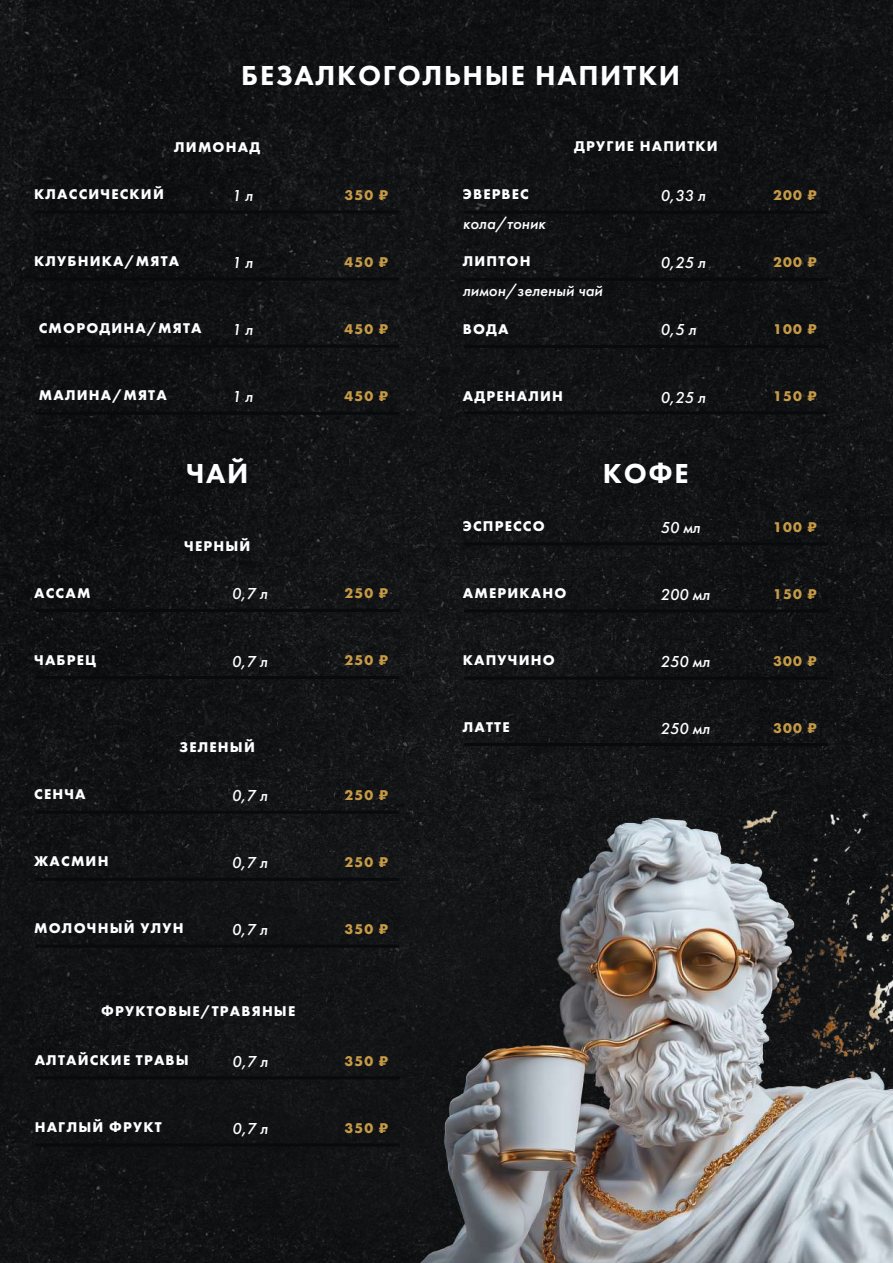
<style>
.page{position:relative;width:893px;height:1263px;background:#fff}
.page>*{position:absolute;margin:0;border:0;box-sizing:border-box;transform-origin:0 0}
.t1{font:800 28.5px "Futura PT";letter-spacing:.06em;color:#fff}
.t2{font:italic 500 16.5px "Futura PT";color:#fff}
.t3{font:700 14.7px "Futura PT";letter-spacing:.08em;color:#fff}
.t4{font:700 14.7px "Futura PT";letter-spacing:.08em;color:#c69a46}
</style>
<div class="page">
<img style="left:0;top:0;width:893px;height:1263px">
<hr style="left:35px;top:210px;width:364px;height:3px;background:#080b0e">
<hr style="left:35px;top:278px;width:364px;height:3px;background:#080b0e">
<hr style="left:35px;top:345px;width:364px;height:3px;background:#080b0e">
<hr style="left:35px;top:412px;width:364px;height:3px;background:#080b0e">
<hr style="left:464px;top:211px;width:364px;height:3px;background:#080b0e">
<hr style="left:464px;top:278px;width:364px;height:3px;background:#080b0e">
<hr style="left:464px;top:345px;width:364px;height:3px;background:#080b0e">
<hr style="left:464px;top:411px;width:364px;height:3px;background:#080b0e">
<hr style="left:464px;top:542px;width:364px;height:3px;background:#080b0e">
<hr style="left:464px;top:609px;width:364px;height:3px;background:#080b0e">
<hr style="left:464px;top:677px;width:364px;height:3px;background:#080b0e">
<hr style="left:35px;top:609px;width:364px;height:3px;background:#080b0e">
<hr style="left:35px;top:676px;width:364px;height:3px;background:#080b0e">
<hr style="left:35px;top:811px;width:364px;height:3px;background:#080b0e">
<hr style="left:35px;top:878px;width:364px;height:3px;background:#080b0e">
<hr style="left:36px;top:1076px;width:364px;height:3px;background:#080b0e">
<hr style="left:36px;top:1143px;width:364px;height:3px;background:#080b0e">
<hr style="left:35px;top:945px;width:364px;height:3px;background:#080b0e">
<img style="left:601px;top:686px;width:292px;height:36px">
<img style="left:420px;top:722px;width:473px;height:541px">
<h1 class="t1" style="left:241px;top:58px;width:440px">БЕЗАЛКОГОЛЬНЫЕ НАПИТКИ</h1>
<p class="t3" style="left:34px;top:185px;width:131px">КЛАССИЧЕСКИЙ</p>
<p class="t3" style="left:174px;top:138px;width:88px">ЛИМОНАД</p>
<p class="t2" style="left:232px;top:185px;width:22px">1 л</p>
<p class="t4" style="left:345px;top:185px;width:45px">350 ₶</p>
<p class="t3" style="left:463px;top:185px;width:68px">ЭВЕРВЕС</p>
<p class="t2" style="left:463px;top:214px;width:84px">кола/тоник</p>
<p class="t3" style="left:574px;top:136px;width:145px">ДРУГИЕ НАПИТКИ</p>
<p class="t2" style="left:660px;top:185px;width:47px">0,33 л</p>
<p class="t4" style="left:773px;top:186px;width:45px">200 ₶</p>
<p class="t3" style="left:34px;top:252px;width:147px">КЛУБНИКА/МЯТА</p>
<p class="t2" style="left:232px;top:252px;width:22px">1 л</p>
<p class="t4" style="left:345px;top:252px;width:45px">450 ₶</p>
<p class="t3" style="left:463px;top:252px;width:69px">ЛИПТОН</p>
<p class="t2" style="left:463px;top:281px;width:141px">лимон/зеленый чай</p>
<p class="t2" style="left:660px;top:253px;width:47px">0,25 л</p>
<p class="t4" style="left:773px;top:253px;width:45px">200 ₶</p>
<p class="t3" style="left:39px;top:319px;width:164px">СМОРОДИНА/МЯТА</p>
<p class="t2" style="left:232px;top:319px;width:22px">1 л</p>
<p class="t4" style="left:345px;top:319px;width:45px">450 ₶</p>
<p class="t3" style="left:463px;top:319px;width:47px">ВОДА</p>
<p class="t2" style="left:660px;top:320px;width:37px">0,5 л</p>
<p class="t4" style="left:773px;top:320px;width:45px">100 ₶</p>
<p class="t3" style="left:39px;top:386px;width:129px">МАЛИНА/МЯТА</p>
<p class="t2" style="left:232px;top:386px;width:22px">1 л</p>
<p class="t4" style="left:345px;top:387px;width:45px">450 ₶</p>
<p class="t3" style="left:463px;top:386px;width:102px">АДРЕНАЛИН</p>
<p class="t2" style="left:660px;top:387px;width:47px">0,25 л</p>
<p class="t4" style="left:773px;top:387px;width:45px">150 ₶</p>
<h1 class="t1" style="left:186px;top:455px;width:64px">ЧАЙ</h1>
<h1 class="t1" style="left:603px;top:455px;width:87px">КОФЕ</h1>
<p class="t3" style="left:34px;top:583px;width:58px">АССАМ</p>
<p class="t3" style="left:184px;top:536px;width:68px">ЧЕРНЫЙ</p>
<p class="t2" style="left:232px;top:584px;width:37px">0,7 л</p>
<p class="t4" style="left:345px;top:584px;width:45px">250 ₶</p>
<p class="t3" style="left:34px;top:650px;width:63px">ЧАБРЕЦ</p>
<p class="t2" style="left:232px;top:651px;width:37px">0,7 л</p>
<p class="t4" style="left:345px;top:651px;width:45px">250 ₶</p>
<p class="t3" style="left:34px;top:785px;width:53px">СЕНЧА</p>
<p class="t3" style="left:34px;top:852px;width:76px">ЖАСМИН</p>
<p class="t3" style="left:180px;top:738px;width:77px">ЗЕЛЕНЫЙ</p>
<p class="t2" style="left:232px;top:785px;width:37px">0,7 л</p>
<p class="t4" style="left:345px;top:785px;width:45px">250 ₶</p>
<p class="t2" style="left:232px;top:852px;width:37px">0,7 л</p>
<p class="t4" style="left:345px;top:853px;width:45px">250 ₶</p>
<p class="t3" style="left:34px;top:919px;width:151px">МОЛОЧНЫЙ УЛУН</p>
<p class="t2" style="left:232px;top:919px;width:37px">0,7 л</p>
<p class="t4" style="left:345px;top:919px;width:45px">350 ₶</p>
<p class="t3" style="left:101px;top:1002px;width:195px">ФРУКТОВЫЕ/ТРАВЯНЫЕ</p>
<p class="t3" style="left:35px;top:1050px;width:156px">АЛТАЙСКИЕ ТРАВЫ</p>
<p class="t2" style="left:232px;top:1051px;width:37px">0,7 л</p>
<p class="t3" style="left:35px;top:1117px;width:128px">НАГЛЫЙ ФРУКТ</p>
<p class="t2" style="left:232px;top:1118px;width:37px">0,7 л</p>
<p class="t4" style="left:345px;top:1051px;width:45px">350 ₶</p>
<p class="t4" style="left:345px;top:1118px;width:45px">350 ₶</p>
<p class="t3" style="left:463px;top:517px;width:83px">ЭСПРЕССО</p>
<p class="t2" style="left:660px;top:517px;width:41px">50 мл</p>
<p class="t4" style="left:773px;top:517px;width:45px">100 ₶</p>
<p class="t3" style="left:463px;top:584px;width:105px">АМЕРИКАНО</p>
<p class="t2" style="left:660px;top:584px;width:51px">200 мл</p>
<p class="t4" style="left:773px;top:584px;width:45px">150 ₶</p>
<p class="t3" style="left:463px;top:651px;width:93px">КАПУЧИНО</p>
<p class="t2" style="left:660px;top:651px;width:51px">250 мл</p>
<p class="t4" style="left:773px;top:651px;width:45px">300 ₶</p>
<p class="t3" style="left:463px;top:718px;width:48px">ЛАТТЕ</p>
<p class="t2" style="left:660px;top:718px;width:51px">250 мл</p>
<p class="t4" style="left:773px;top:718px;width:45px">300 ₶</p>
</div>
